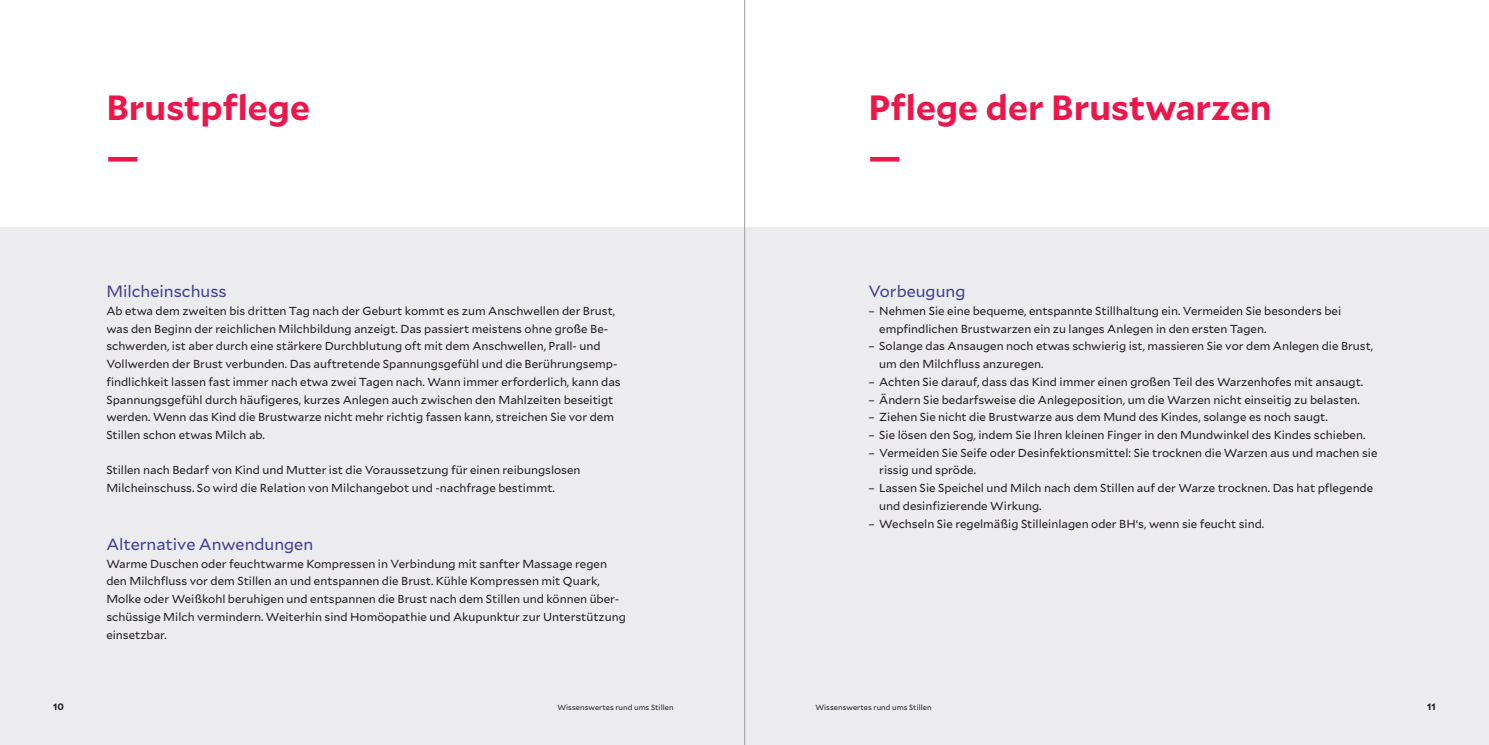
<style>
.page{position:relative;width:1489px;height:745px;background:#fff}
.page>*{position:absolute;margin:0;border:0;box-sizing:border-box;transform-origin:0 0}
.t1{font:700 35px/48.8px "Mallory";color:#ed164b}
.t2{font:16.25px "Mallory";color:#3e3f99}
.t3{font:11.5px/17.8px "Mallory";color:#231f20}
.t4{font:700 9.38px "Mallory";color:#231f20}
.t5{font:7.5px "Mallory";letter-spacing:.005em;color:#231f20}
</style>
<div class="page">
<div style="left:0;top:227px;width:1488px;height:517px;background:#ececee"></div>
<hr style="left:744px;top:0;width:1px;height:744px;background:#9d9fa2">
<h1 class="t1" style="left:106px;top:81px;width:205px">Brustpflege —</h1>
<h2 class="t2" style="left:106px;top:279px;width:122px">Milcheinschuss</h2>
<p class="t3" style="left:106px;top:301px;width:516px">Ab etwa dem zweiten bis dritten Tag nach der Geburt kommt es zum Anschwellen der Brust, was den Beginn der reichlichen Milchbildung anzeigt. Das passiert meistens ohne große Be&shy;schwerden, ist aber durch eine stärkere Durchblutung oft mit dem Anschwellen, Prall- und Vollwerden der Brust verbunden. Das auftretende Spannungsgefühl und die Berührungsemp&shy;findlichkeit lassen fast immer nach etwa zwei Tagen nach. Wann immer erforderlich, kann das Spannungsgefühl durch häufigeres, kurzes Anlegen auch zwischen den Mahlzeiten beseitigt werden. Wenn das Kind die Brustwarze nicht mehr richtig fassen kann, streichen Sie vor dem Stillen schon etwas Milch ab.</p>
<p class="t3" style="left:106px;top:460px;width:475px">Stillen nach Bedarf von Kind und Mutter ist die Voraussetzung für einen reibungslosen<br>Milcheinschuss. So wird die Relation von Milchangebot und -nachfrage bestimmt.</p>
<h2 class="t2" style="left:106px;top:532px;width:208px">Alternative Anwendungen</h2>
<p class="t3" style="left:106px;top:553px;width:521px">Warme Duschen oder feuchtwarme Kompressen in Verbindung mit sanfter Massage regen den Milchfluss vor dem Stillen an und entspannen die Brust. Kühle Kompressen mit Quark, Molke oder Weißkohl beruhigen und entspannen die Brust nach dem Stillen und können über&shy;schüssige Milch vermindern. Weiterhin sind Homöopathie und Akupunktur zur Unterstützung einsetzbar.</p>
<h1 class="t1" style="left:868px;top:81px;width:404px">Pflege der Brustwarzen —</h1>
<h2 class="t2" style="left:868px;top:279px;width:98px">Vorbeugung</h2>
<p class="t3" style="left:879px;top:301px;width:463px;text-indent:-11px">– Nehmen Sie eine bequeme, entspannte Stillhaltung ein. Vermeiden Sie besonders bei empfindlichen Brustwarzen ein zu langes Anlegen in den ersten Tagen.</p>
<p class="t3" style="left:879px;top:336px;width:495px;text-indent:-11px">– Solange das Ansaugen noch etwas schwierig ist, massieren Sie vor dem Anlegen die Brust, um den Milchfluss anzuregen.</p>
<p class="t3" style="left:868px;top:372px;width:496px">– Achten Sie darauf, dass das Kind immer einen großen Teil des Warzenhofes mit ansaugt.</p>
<p class="t3" style="left:868px;top:389px;width:493px">– Ändern Sie bedarfsweise die Anlegeposition, um die Warzen nicht einseitig zu belasten.</p>
<p class="t3" style="left:868px;top:407px;width:461px">– Ziehen Sie nicht die Brustwarze aus dem Mund des Kindes, solange es noch saugt.</p>
<p class="t3" style="left:868px;top:425px;width:498px">– Sie lösen den Sog, indem Sie Ihren kleinen Finger in den Mundwinkel des Kindes schieben.</p>
<p class="t3" style="left:879px;top:443px;width:500px;text-indent:-11px">– Vermeiden Sie Seife oder Desinfektionsmittel: Sie trocknen die Warzen aus und machen sie rissig und spröde.</p>
<p class="t3" style="left:879px;top:478px;width:495px;text-indent:-11px">– Lassen Sie Speichel und Milch nach dem Stillen auf der Warze trocknen. Das hat pflegende und desinfizierende Wirkung.</p>
<p class="t3" style="left:868px;top:513px;width:397px">– Wechseln Sie regelmäßig Stilleinlagen oder BH‘s, wenn sie feucht sind.</p>
<p class="t4" style="left:53px;top:698px;width:12px">10</p>
<p class="t5" style="left:557px;top:701px;width:118px">Wissenswertes rund ums Stillen</p>
<p class="t5" style="left:815px;top:701px;width:118px">Wissenswertes rund ums Stillen</p>
<p class="t4" style="left:1427px;top:698px;width:10px">11</p>
</div>
